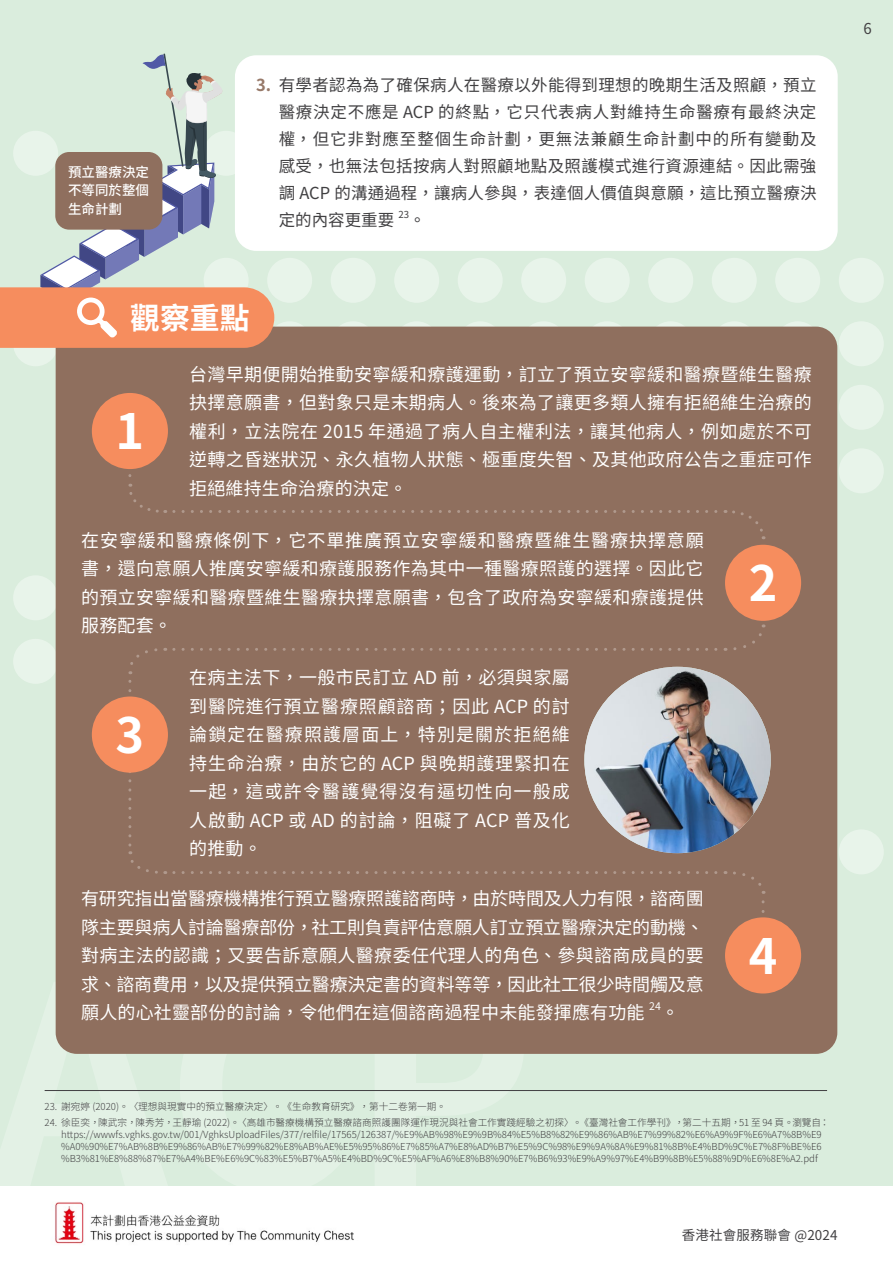
<style>
.page{position:relative;width:893px;height:1263px;background:#daeddd}
.page>*{position:absolute;margin:0;border:0;box-sizing:border-box;transform-origin:0 0}
.t1{font:700 48.6px "Noto Sans HK";color:#fff}
.t2{font:700 29.85px "Noto Sans HK";color:#fff}
.t3{font:18px/28.5px "Noto Sans HK";letter-spacing:.02em;color:#fff;text-align:justify}
.t4{font:16.5px/27px "Noto Sans HK";letter-spacing:.01em;color:#414042;text-align:justify}
.t5{font:15px "Noto Sans HK";color:#414042}
.t6{font:500 13.5px/18.6px "Noto Sans HK";color:#fff;text-align:justify}
.t7{font:13.5px "Noto Sans HK";letter-spacing:.01em;color:#414042}
.t8{font:10.5px "Noto Sans HK";color:#fff}
.t9{font:300 9.6px/12px "Noto Sans HK";color:#414042}
.t10{font:9.6px "Noto Sans HK";color:#414042}
.s1{font-weight:700;color:#977969}
</style>
<div class="page">
<div style="left:267px;top:258px;width:45px;height:45px;background:#e8f4ea;border-radius:50%"></div>
<div style="left:331px;top:258px;width:45px;height:45px;background:#e8f4ea;border-radius:50%"></div>
<div style="left:394px;top:258px;width:45px;height:45px;background:#e8f4ea;border-radius:50%"></div>
<div style="left:458px;top:258px;width:45px;height:45px;background:#e8f4ea;border-radius:50%"></div>
<div style="left:521px;top:258px;width:45px;height:45px;background:#e8f4ea;border-radius:50%"></div>
<div style="left:585px;top:258px;width:45px;height:45px;background:#e8f4ea;border-radius:50%"></div>
<div style="left:648px;top:258px;width:45px;height:45px;background:#e8f4ea;border-radius:50%"></div>
<div style="left:712px;top:258px;width:45px;height:45px;background:#e8f4ea;border-radius:50%"></div>
<div style="left:775px;top:258px;width:45px;height:45px;background:#e8f4ea;border-radius:50%"></div>
<div style="left:839px;top:258px;width:45px;height:45px;background:#e8f4ea;border-radius:50%"></div>
<div style="left:13px;top:321px;width:45px;height:45px;background:#e8f4ea;border-radius:50%"></div>
<svg style="left:267px;top:321px;width:45px;height:45px"></svg>
<svg style="left:331px;top:321px;width:45px;height:45px"></svg>
<svg style="left:394px;top:321px;width:45px;height:45px"></svg>
<svg style="left:458px;top:321px;width:45px;height:45px"></svg>
<svg style="left:521px;top:321px;width:45px;height:45px"></svg>
<svg style="left:585px;top:321px;width:45px;height:45px"></svg>
<svg style="left:648px;top:321px;width:45px;height:45px"></svg>
<svg style="left:712px;top:321px;width:45px;height:45px"></svg>
<svg style="left:775px;top:321px;width:45px;height:45px"></svg>
<div style="left:839px;top:321px;width:45px;height:45px;background:#e8f4ea;border-radius:50%"></div>
<div style="left:839px;top:385px;width:45px;height:45px;background:#e8f4ea;border-radius:50%"></div>
<div style="left:839px;top:448px;width:45px;height:45px;background:#e8f4ea;border-radius:50%"></div>
<div style="left:13px;top:575px;width:45px;height:45px;background:#e8f4ea;border-radius:50%"></div>
<div style="left:13px;top:639px;width:45px;height:45px;background:#e8f4ea;border-radius:50%"></div>
<div style="left:839px;top:829px;width:45px;height:45px;background:#e8f4ea;border-radius:50%"></div>
<div style="left:0;top:1186px;width:893px;height:77px;background:#fff"></div>
<img style="left:55px;top:1202px;width:299px;height:42px">
<div style="left:235px;top:55px;width:603px;height:196px;background:#fff;border-radius:21px"></div>
<hr style="left:45px;top:1090px;width:782px;height:1px;background:#414042">
<div style="left:56px;top:327px;width:781px;height:727px;background:#8f6f5e;border-radius:21px"></div>
<svg style="left:0;top:53px;width:274px;height:295px"></svg>
<svg style="left:128px;top:455px;width:38px;height:58px"></svg>
<svg style="left:174px;top:510px;width:592px;height:29px"></svg>
<svg style="left:128px;top:779px;width:38px;height:95px"></svg>
<svg style="left:174px;top:871px;width:592px;height:23px"></svg>
<svg style="left:128px;top:648px;width:38px;height:67px"></svg>
<svg style="left:174px;top:624px;width:592px;height:27px"></svg>
<div style="left:92px;top:696px;width:76px;height:77px;background:#f68d5e;border-radius:50%"></div>
<div style="left:725px;top:917px;width:76px;height:76px;background:#f68d5e;border-radius:50%"></div>
<div style="left:92px;top:393px;width:76px;height:76px;background:#f68d5e;border-radius:50%"></div>
<div style="left:725px;top:545px;width:76px;height:76px;background:#f68d5e;border-radius:50%"></div>
<div style="left:55px;top:152px;width:107px;height:78px;background:#8f6f5e;border-radius:14px"></div>
<img style="left:584px;top:667px;width:187px;height:186px;border-radius:93px">
<p class="t6" style="left:68px;top:163px;width:82px">預立醫療決定不等同於整個生命計劃</p>
<p class="t4" style="left:279px;top:72px;width:539px;text-indent:-23px"><span class="s1">3.</span> 有學者認為為了確保病人在醫療以外能得到理想的晚期生活及照顧，預立醫療決定不應是 ACP 的終點，它只代表病人對維持生命醫療有最終決定權，但它非對應至整個生命計劃，更無法兼顧生命計劃中的所有變動及感受，也無法包括按病人對照顧地點及照護模式進行資源連結。因此需強調 ACP 的溝通過程，讓病人參與，表達個人價值與意願，這比預立醫療決定的內容更重要</p>
<p class="t10" style="left:398px;top:209px;width:12px">23</p>
<p class="t4" style="left:409px;top:207px;width:18px">。</p>
<h2 class="t2" style="left:130px;top:301px;width:121px">觀察重點</h2>
<h1 class="t1" style="left:116px;top:404px;width:30px">1</h1>
<p class="t3" style="left:189px;top:360px;width:624px">台灣早期便開始推動安寧緩和療護運動，訂立了預立安寧緩和醫療暨維生醫療抉擇意願書，但對象只是末期病人。後來為了讓更多類人擁有拒絕維生治療的權利，立法院在 2015 年通過了病人自主權利法，讓其他病人，例如處於不可逆轉之昏迷狀況、永久植物人狀態、極重度失智、及其他政府公告之重症可作拒絕維持生命治療的決定。</p>
<p class="t3" style="left:81px;top:526px;width:624px">在安寧緩和醫療條例下，它不單推廣預立安寧緩和醫療暨維生醫療抉擇意願書，還向意願人推廣安寧緩和療護服務作為其中一種醫療照護的選擇。因此它的預立安寧緩和醫療暨維生醫療抉擇意願書，包含了政府為安寧緩和療護提供服務配套。</p>
<p class="t3" style="left:189px;top:664px;width:382px">在病主法下，一般市民訂立 AD 前，必須與家屬到醫院進行預立醫療照顧諮商；因此 ACP 的討論鎖定在醫療照護層面上，特別是關於拒絕維持生命治療，由於它的 ACP 與晚期護理緊扣在一起，這或許令醫護覺得沒有逼切性向一般成人啟動 ACP 或 AD 的討論，阻礙了 ACP 普及化的推動。</p>
<p class="t3" style="left:81px;top:885px;width:624px">有研究指出當醫療機構推行預立醫療照護諮商時，由於時間及人力有限，諮商團隊主要與病人討論醫療部份，社工則負責評估意願人訂立預立醫療決定的動機、對病主法的認識；又要告訴意願人醫療委任代理人的角色、參與諮商成員的要求、諮商費用，以及提供預立醫療決定書的資料等等，因此社工很少時間觸及意願人的心社靈部份的討論，令他們在這個諮商過程中未能發揮應有功能</p>
<h1 class="t1" style="left:116px;top:708px;width:30px">3</h1>
<p class="t8" style="left:649px;top:1001px;width:13px">24</p>
<p class="t3" style="left:661px;top:999px;width:19px">。</p>
<h1 class="t1" style="left:749px;top:556px;width:30px">2</h1>
<h1 class="t1" style="left:749px;top:929px;width:30px">4</h1>
<p class="t5" style="left:863px;top:21px;width:10px">6</p>
<p class="t9" style="left:45px;top:1100px;width:403px">23. 謝宛婷 (2020)。〈理想與現實中的預立醫療決定〉。《生命教育研究》，第十二卷第一期。</p>
<p class="t9" style="left:61px;top:1117px;width:770px;text-indent:-17px">24. 徐臣奕，陳武宗，陳秀芳，王靜瑜 (2022)。〈高雄市醫療機構預立醫療諮商照護團隊運作現況與社會工作實踐經驗之初探〉。《臺灣社會工作學刊》，第二十五期，51 至 94 頁。瀏覽自：https://wwwfs.vghks.gov.tw/001/VghksUploadFiles/377/relfile/17565/126387/%E9%AB%98%E9%9B%84%E5%B8%82%E9%86%AB%E7%99%82%E6%A9%9F%E6%A7%8B%E9 %A0%90%E7%AB%8B%E9%86%AB%E7%99%82%E8%AB%AE%E5%95%86%E7%85%A7%E8%AD%B7%E5%9C%98%E9%9A%8A%E9%81%8B%E4%BD%9C%E7%8F%BE%E6 %B3%81%E8%88%87%E7%A4%BE%E6%9C%83%E5%B7%A5%E4%BD%9C%E5%AF%A6%E8%B8%90%E7%B6%93%E9%A9%97%E4%B9%8B%E5%88%9D%E6%8E%A2.pdf</p>
<p class="t7" style="left:682px;top:1227px;width:157px">香港社會服務聯會 @2024</p>
</div>
